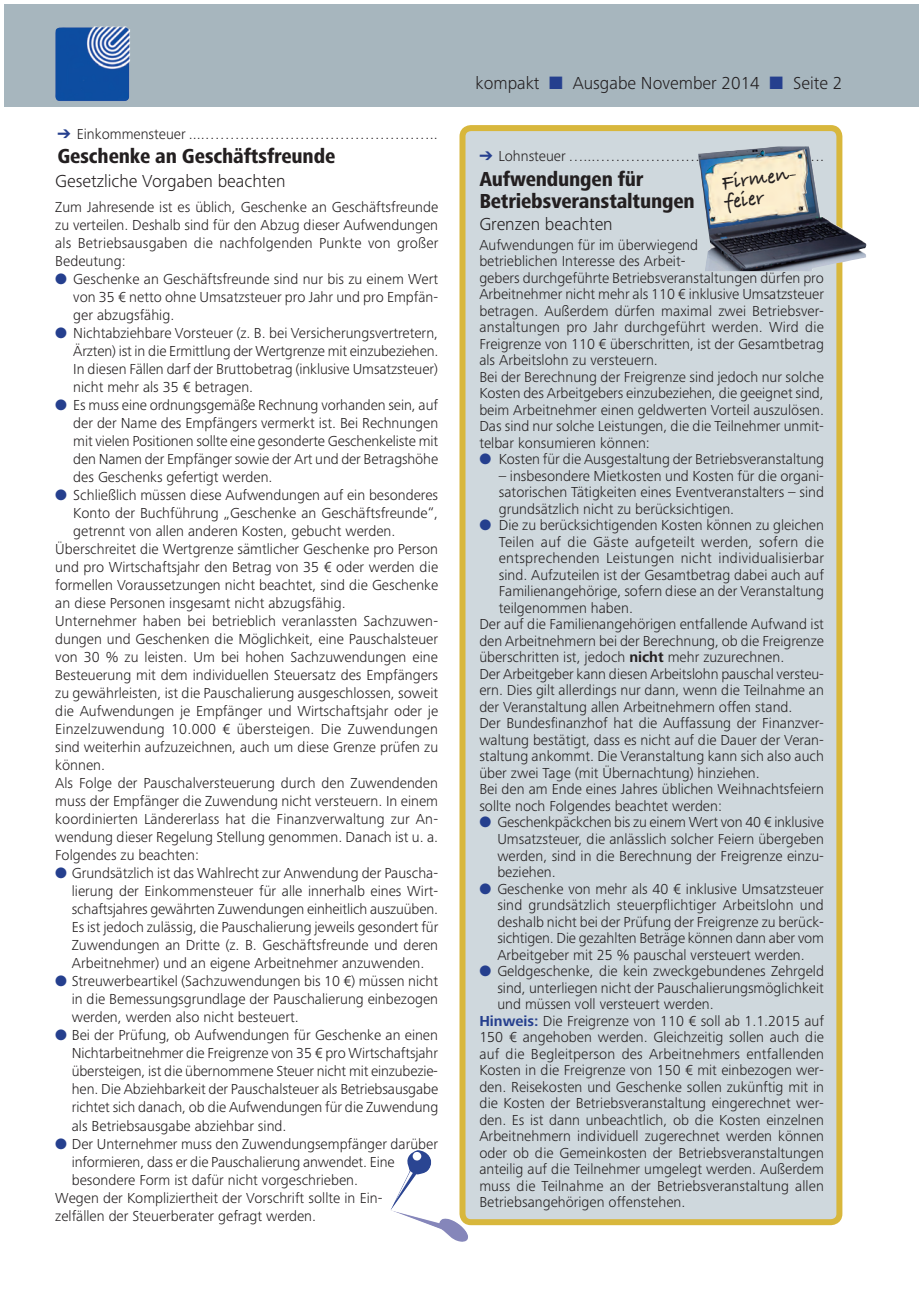
<style>
.page{position:relative;width:919px;height:1289px;background:#fff}
.page>*{position:absolute;margin:0;border:0;box-sizing:border-box;transform-origin:0 0}
.Überschrift{font:800 condensed 21px/22.5px "Frutiger Next Pro";letter-spacing:-.01em;color:#231f20}
.t1{font:20.85px "Bradley Hand ITCTT Bold";color:#231f20}
.t2{font:300 18px "Frutiger Next Pro";color:#231f20}
.t3{font:300 15px/18px "Frutiger Next Pro";color:#231f20;text-align:justify}
.s1{color:#253f8e}
.s2{font-weight:700}
.s3{font-weight:700;color:#253f8e}
</style>
<div class="page">
<div style="left:4px;top:4px;width:914px;height:103px;background:#a7b6be"></div>
<img style="left:55px;top:26px;width:75px;height:75px">
<div style="left:462px;top:128px;width:377px;height:1094px;background:#cfd8dd;border-radius:9px"></div>
<div style="left:459px;top:125px;width:383px;height:1100px;border:6px solid #d8b73c;border-radius:9px"></div>
<img style="left:390px;top:1150px;width:79px;height:91px">
<img style="left:698px;top:146px;width:169px;height:125px">
<img style="left:704px;top:149px;width:104px;height:76px">
<p class="t3" style="left:57px;top:125px;width:382px"><span class="s1">➔</span> Einkommensteuer ....………………………………………..</p>
<p class="Überschrift" style="left:57px;top:145px;width:279px">Geschenke an Geschäftsfreunde</p>
<p class="t3" style="left:55px;top:198px;width:384px">Zum Jahresende ist es üblich, Geschenke an Geschäftsfreunde zu verteilen. Deshalb sind für den Abzug dieser Aufwendungen als Betriebsausgaben die nachfolgenden Punkte von großer Bedeutung:</p>
<p class="t3" style="left:73px;top:270px;width:366px;text-indent:-18px"><span class="s1">●</span> Geschenke an Geschäftsfreunde sind nur bis zu einem Wert von 35 € netto ohne Umsatzsteuer pro Jahr und pro Empfän&shy;ger abzugsfähig.</p>
<p class="t3" style="left:73px;top:324px;width:366px;text-indent:-18px"><span class="s1">●</span> Nichtabziehbare Vorsteuer (z. B. bei Versicherungsvertretern, Ärzten) ist in die Ermittlung der Wertgrenze mit einzubeziehen.<br>In diesen Fällen darf der Bruttobetrag (inklusive Umsatzsteuer) nicht mehr als 35 € betragen.</p>
<p class="t3" style="left:73px;top:396px;width:366px;text-indent:-18px"><span class="s1">●</span> Es muss eine ordnungsgemäße Rechnung vorhanden sein, auf der der Name des Empfängers vermerkt ist. Bei Rechnungen mit vielen Positionen sollte eine gesonderte Geschenkeliste mit den Namen der Empfänger sowie der Art und der Betragshöhe des Geschenks gefertigt werden.</p>
<p class="t3" style="left:73px;top:486px;width:366px;text-indent:-18px"><span class="s1">●</span> Schließlich müssen diese Aufwendungen auf ein besonderes Konto der Buchführung „Geschenke an Geschäftsfreunde“, getrennt von allen anderen Kosten, gebucht werden.</p>
<p class="t3" style="left:55px;top:540px;width:384px">Überschreitet die Wertgrenze sämtlicher Geschenke pro Person und pro Wirtschaftsjahr den Betrag von 35 € oder werden die formellen Voraussetzungen nicht beachtet, sind die Geschenke an diese Personen insgesamt nicht abzugsfähig.</p>
<p class="t3" style="left:55px;top:612px;width:384px">Unternehmer haben bei betrieblich veranlassten Sachzuwen&shy;dungen und Geschenken die Möglichkeit, eine Pauschalsteuer von 30 % zu leisten. Um bei hohen Sachzuwendungen eine Besteuerung mit dem individuellen Steuersatz des Empfängers zu gewährleisten, ist die Pauschalierung ausgeschlossen, soweit die Aufwendungen je Empfänger und Wirtschaftsjahr oder je Einzelzuwendung 10.000 € übersteigen. Die Zuwendungen sind weiterhin aufzuzeichnen, auch um diese Grenze prüfen zu können.</p>
<p class="t3" style="left:55px;top:774px;width:384px">Als Folge der Pauschalversteuerung durch den Zuwendenden muss der Empfänger die Zuwendung nicht versteuern. In einem koordinierten Ländererlass hat die Finanzverwaltung zur An&shy;wendung dieser Regelung Stellung genommen. Danach ist u. a.<br>Folgendes zu beachten:</p>
<p class="t3" style="left:72px;top:864px;width:368px;text-indent:-16px"><span class="s1">●</span> Grundsätzlich ist das Wahlrecht zur Anwendung der Pauscha&shy;lierung der Einkommensteuer für alle innerhalb eines Wirt&shy;schaftsjahres gewährten Zuwendungen einheitlich auszuüben.<br>Es ist jedoch zulässig, die Pauschalierung jeweils gesondert für Zuwendungen an Dritte (z. B. Geschäftsfreunde und deren Arbeitnehmer) und an eigene Arbeitnehmer anzuwenden.</p>
<p class="t3" style="left:72px;top:972px;width:368px;text-indent:-16px"><span class="s1">●</span> Streuwerbeartikel (Sachzuwendungen bis 10 €) müssen nicht in die Bemessungsgrundlage der Pauschalierung einbezogen werden, werden also nicht besteuert.</p>
<p class="t3" style="left:72px;top:1026px;width:368px;text-indent:-16px"><span class="s1">●</span> Bei der Prüfung, ob Aufwendungen für Geschenke an einen Nichtarbeitnehmer die Freigrenze von 35 € pro Wirtschaftsjahr übersteigen, ist die übernommene Steuer nicht mit einzubezie&shy;hen. Die Abziehbarkeit der Pauschalsteuer als Betriebsausgabe richtet sich danach, ob die Aufwendungen für die Zuwendung als Betriebsausgabe abziehbar sind.</p>
<p class="t3" style="left:72px;top:1134px;width:367px;text-align:left;text-indent:-16px"><span class="s1">●</span> Der Unternehmer muss den Zuwendungsempfänger darüber informieren, dass er die Pauschalierung anwendet. Eine besondere Form ist dafür nicht vorgeschrieben.</p>
<p class="t3" style="left:55px;top:1188px;width:328px">Wegen der Kompliziertheit der Vorschrift sollte in Ein&shy;zelfällen der Steuerberater gefragt werden.</p>
<p class="t2" style="left:55px;top:171px;width:232px">Gesetzliche Vorgaben beachten</p>
<p class="t2" style="left:475px;top:73px;width:368px">kompakt <span class="s1">■</span> Ausgabe November 2014 <span class="s1">■</span> Seite 2</p>
<p class="t3" style="left:479px;top:147px;width:346px"><span class="s1">➔</span> Lohnsteuer …...……………………………………….</p>
<p class="Überschrift" style="left:479px;top:168px;width:217px">Aufwendungen für<br>Betriebsveranstaltungen</p>
<p class="t2" style="left:479px;top:214px;width:135px">Grenzen beachten</p>
<p class="t1" style="left:719px;top:167px;width:79px;rotate:-8deg">Firmen-</p>
<p class="t1" style="left:722px;top:187px;width:41px;rotate:-8deg">feier</p>
<p class="t3" style="left:479px;top:236px;width:220px">Aufwendungen für im überwiegend</p>
<p class="t3" style="left:479px;top:252px;width:207px">betrieblichen Interesse des Arbeit-</p>
<p class="t3" style="left:479px;top:269px;width:346px;line-height:16.5px">gebers durchgeführte Betriebsveranstaltungen dürfen pro Arbeitnehmer nicht mehr als 110 € inklusive Umsatzsteuer betragen. Außerdem dürfen maximal zwei Betriebsver&shy;anstaltungen pro Jahr durchgeführt werden. Wird die Freigrenze von 110 € überschritten, ist der Gesamtbetrag als Arbeitslohn zu versteuern.</p>
<p class="t3" style="left:479px;top:368px;width:346px;line-height:16.5px">Bei der Berechnung der Freigrenze sind jedoch nur solche Kosten des Arbeitgebers einzubeziehen, die geeignet sind, beim Arbeitnehmer einen geldwerten Vorteil auszulösen.<br>Das sind nur solche Leistungen, die die Teilnehmer unmit&shy;telbar konsumieren können:</p>
<p class="t3" style="left:479px;top:450px;width:346px"><span class="s1">●</span> Kosten für die Ausgestaltung der Betriebsveranstaltung</p>
<p class="t3" style="left:499px;top:467px;width:326px;line-height:16.5px">– insbesondere Mietkosten und Kosten für die organi&shy;satorischen Tätigkeiten eines Eventveranstalters – sind grundsätzlich nicht zu berücksichtigen.</p>
<p class="t3" style="left:499px;top:517px;width:327px;line-height:16.5px;text-indent:-20px"><span class="s1">●</span> Die zu berücksichtigenden Kosten können zu gleichen Teilen auf die Gäste aufgeteilt werden, sofern die entsprechenden Leistungen nicht individualisierbar sind. Aufzuteilen ist der Gesamtbetrag dabei auch auf Familienangehörige, sofern diese an der Veranstaltung teilgenommen haben.</p>
<p class="t3" style="left:479px;top:616px;width:346px;line-height:16.5px">Der auf die Familienangehörigen entfallende Aufwand ist den Arbeitnehmern bei der Berechnung, ob die Freigrenze überschritten ist, jedoch <span class="s2">nicht</span> mehr zuzurechnen.</p>
<p class="t3" style="left:479px;top:665px;width:346px;line-height:16.5px">Der Arbeitgeber kann diesen Arbeitslohn pauschal versteu&shy;ern. Dies gilt allerdings nur dann, wenn die Teilnahme an der Veranstaltung allen Arbeitnehmern offen stand.</p>
<p class="t3" style="left:479px;top:715px;width:346px;line-height:16.5px">Der Bundesfinanzhof hat die Auffassung der Finanzver&shy;waltung bestätigt, dass es nicht auf die Dauer der Veran&shy;staltung ankommt. Die Veranstaltung kann sich also auch über zwei Tage (mit Übernachtung) hinziehen.</p>
<p class="t3" style="left:479px;top:781px;width:346px;line-height:16.5px">Bei den am Ende eines Jahres üblichen Weihnachtsfeiern sollte noch Folgendes beachtet werden:</p>
<p class="t3" style="left:497px;top:814px;width:328px;line-height:16.5px;text-indent:-18px"><span class="s1">●</span> Geschenkpäckchen bis zu einem Wert von 40 € inklusive Umsatzsteuer, die anlässlich solcher Feiern übergeben werden, sind in die Berechnung der Freigrenze einzu&shy;beziehen.</p>
<p class="t3" style="left:497px;top:880px;width:328px;line-height:16.5px;text-indent:-18px"><span class="s1">●</span> Geschenke von mehr als 40 € inklusive Umsatzsteuer sind grundsätzlich steuerpflichtiger Arbeitslohn und deshalb nicht bei der Prüfung der Freigrenze zu berück&shy;sichtigen. Die gezahlten Beträge können dann aber vom Arbeitgeber mit 25 % pauschal versteuert werden.</p>
<p class="t3" style="left:497px;top:962px;width:328px;line-height:16.5px;text-indent:-18px"><span class="s1">●</span> Geldgeschenke, die kein zweckgebundenes Zehrgeld sind, unterliegen nicht der Pauschalierungsmöglichkeit und müssen voll versteuert werden.</p>
<p class="t3" style="left:479px;top:1012px;width:346px;line-height:16.5px"><span class="s3">Hinweis:</span> Die Freigrenze von 110 € soll ab 1.1.2015 auf 150 € angehoben werden. Gleichzeitig sollen auch die auf die Begleitperson des Arbeitnehmers entfallenden Kosten in die Freigrenze von 150 € mit einbezogen wer&shy;den. Reisekosten und Geschenke sollen zukünftig mit in die Kosten der Betriebsveranstaltung eingerechnet wer&shy;den. Es ist dann unbeachtlich, ob die Kosten einzelnen Arbeitnehmern individuell zugerechnet werden können oder ob die Gemeinkosten der Betriebsveranstaltungen anteilig auf die Teilnehmer umgelegt werden. Außerdem muss die Teilnahme an der Betriebsveranstaltung allen Betriebsangehörigen offenstehen.</p>
</div>
